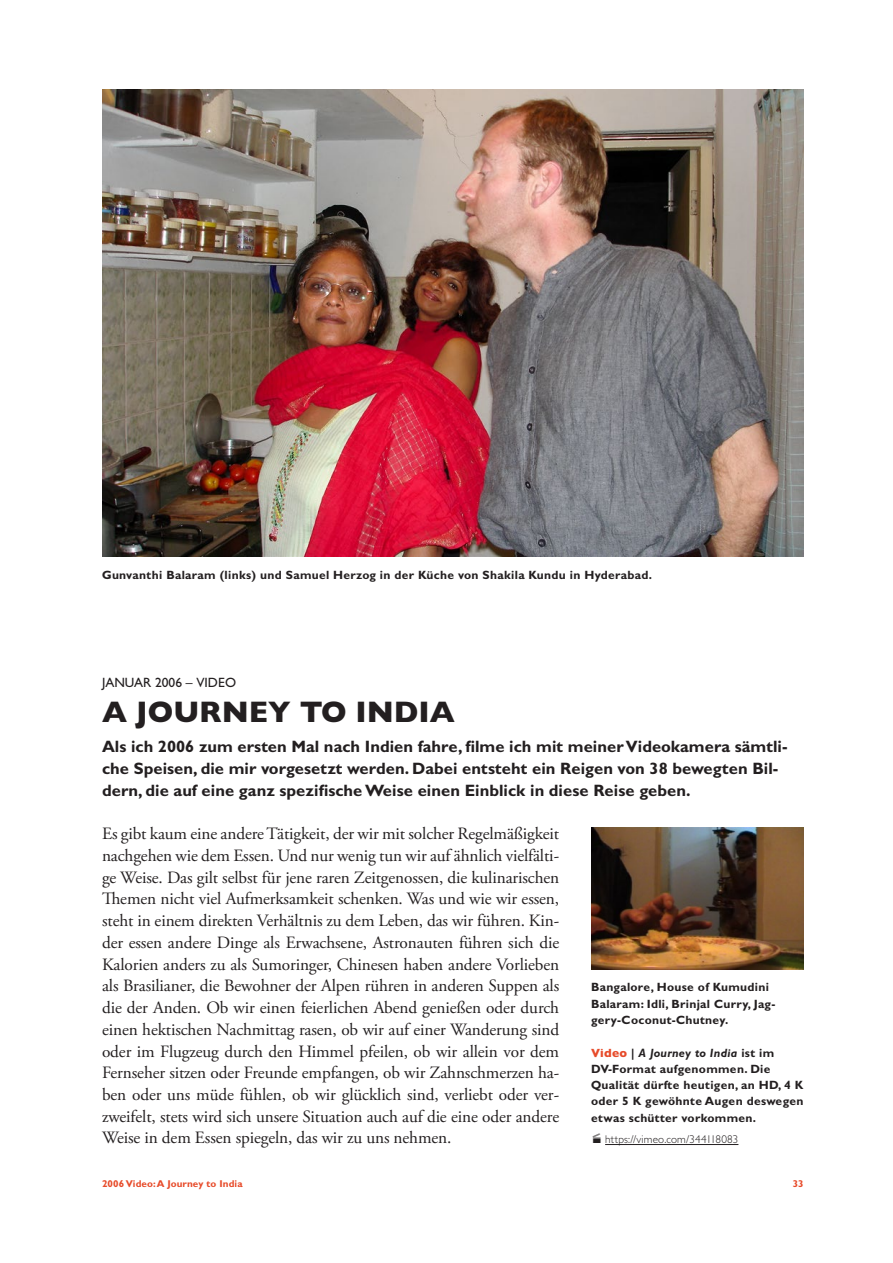
<style>
.page{position:relative;width:893px;height:1263px;background:#fff}
.page>*{position:absolute;margin:0;border:0;box-sizing:border-box;transform-origin:0 0}
.Titel_-_20_Heavy_GB{font:800 30px "Gill Sans MT Pro";color:#231f20}
.Lauftext_ohne_Einzug{font:17.25px/21.8px "Adobe Garamond Pro";letter-spacing:-.005em;color:#231f20;text-align:justify}
.Vorspann_-_11_Bold{font:700 16.5px/21.8px "Gill Sans MT Pro";color:#231f20}
.Datum{font:500 13.5px "Gill Sans MT Pro";color:#231f20}
.Marginaltext_-_8_Bol{font:700 12px/16.4px "Gill Sans MT Pro";letter-spacing:.025em;color:#231f20}
.Bildlegende_-_8_Bold{font:700 12px/16.4px "Gill Sans MT Pro";letter-spacing:.025em;color:#231f20}
.Bildlegende{font:700 12px "Gill Sans MT Pro";letter-spacing:.025em;color:#231f20}
.Anmerkung_auf_Grundl{font:300 11.25px "Gill Sans MT Pro";letter-spacing:.015em;color:#231f20}
.t1{font:700 9.9px "Gill Sans MT Pro";letter-spacing:.01em;color:#e74b2a}
.s1{font-weight:800;color:#e74b2a}
.s2{font-style:italic}
</style>
<div class="page">
<img style="left:102px;top:89px;width:702px;height:468px">
<img style="left:591px;top:828px;width:213px;height:141px">
<hr style="left:605px;top:1144px;width:133px;height:1px;background:#231f20">
<p class="Bildlegende" style="left:102px;top:567px;width:552px">Gunvanthi Balaram (links) und Samuel Herzog in der Küche von Shakila Kundu in Hyderabad.</p>
<p class="Datum" style="left:102px;top:675px;width:136px">JANUAR 2006 – VIDEO</p>
<p class="Titel_-_20_Heavy_GB" style="left:102px;top:694px;width:354px">A JOURNEY TO INDIA</p>
<p class="Vorspann_-_11_Bold" style="left:102px;top:736px;width:687px">Als ich 2006 zum ersten Mal nach Indien fahre, filme ich mit meiner Videokamera sämtli&shy;che Speisen, die mir vorgesetzt werden. Dabei entsteht ein Reigen von 38 bewegten Bil&shy;dern, die auf eine ganz spezifische Weise einen Einblick in diese Reise geben.</p>
<p class="Lauftext_ohne_Einzug" style="left:102px;top:823px;width:459px">Es gibt kaum eine andere Tätigkeit, der wir mit solcher Regelmäßigkeit nachgehen wie dem Essen. Und nur wenig tun wir auf ähnlich vielfälti&shy;ge Weise. Das gilt selbst für jene raren Zeitgenossen, die kulinarischen Themen nicht viel Aufmerksamkeit schenken. Was und wie wir essen, steht in einem direkten Verhältnis zu dem Leben, das wir führen. Kin&shy;der essen andere Dinge als Erwachsene, Astronauten führen sich die Kalorien anders zu als Sumoringer, Chinesen haben andere Vorlieben als Brasilianer, die Bewohner der Alpen rühren in anderen Suppen als die der Anden. Ob wir einen feierlichen Abend genießen oder durch einen hektischen Nachmittag rasen, ob wir auf einer Wanderung sind oder im Flugzeug durch den Himmel pfeilen, ob wir allein vor dem Fernseher sitzen oder Freunde empfangen, ob wir Zahnschmerzen ha&shy;ben oder uns müde fühlen, ob wir glücklich sind, verliebt oder ver&shy;zweifelt, stets wird sich unsere Situation auch auf die eine oder andere Weise in dem Essen spiegeln, das wir zu uns nehmen.</p>
<p class="Bildlegende_-_8_Bold" style="left:591px;top:979px;width:186px">Bangalore, House of Kumudini<br>Balaram: Idli, Brinjal Curry, Jag&shy;gery-Coconut-Chutney.</p>
<p class="Marginaltext_-_8_Bol" style="left:591px;top:1044px;width:214px"><span class="s1">Video</span> | <span class="s2">A Journey to India</span> ist im<br>DV-Format aufgenommen. Die<br>Qualität dürfte heutigen, an HD, 4 K oder 5 K gewöhnte Augen deswegen etwas schütter vorkommen.</p>
<p class="Anmerkung_auf_Grundl" style="left:591px;top:1133px;width:149px">• https://vimeo.com/344118083</p>
<p class="t1" style="left:102px;top:1177px;width:142px">2006 Video: A Journey to India</p>
<p class="t1" style="left:793px;top:1177px;width:13px">33</p>
</div>
